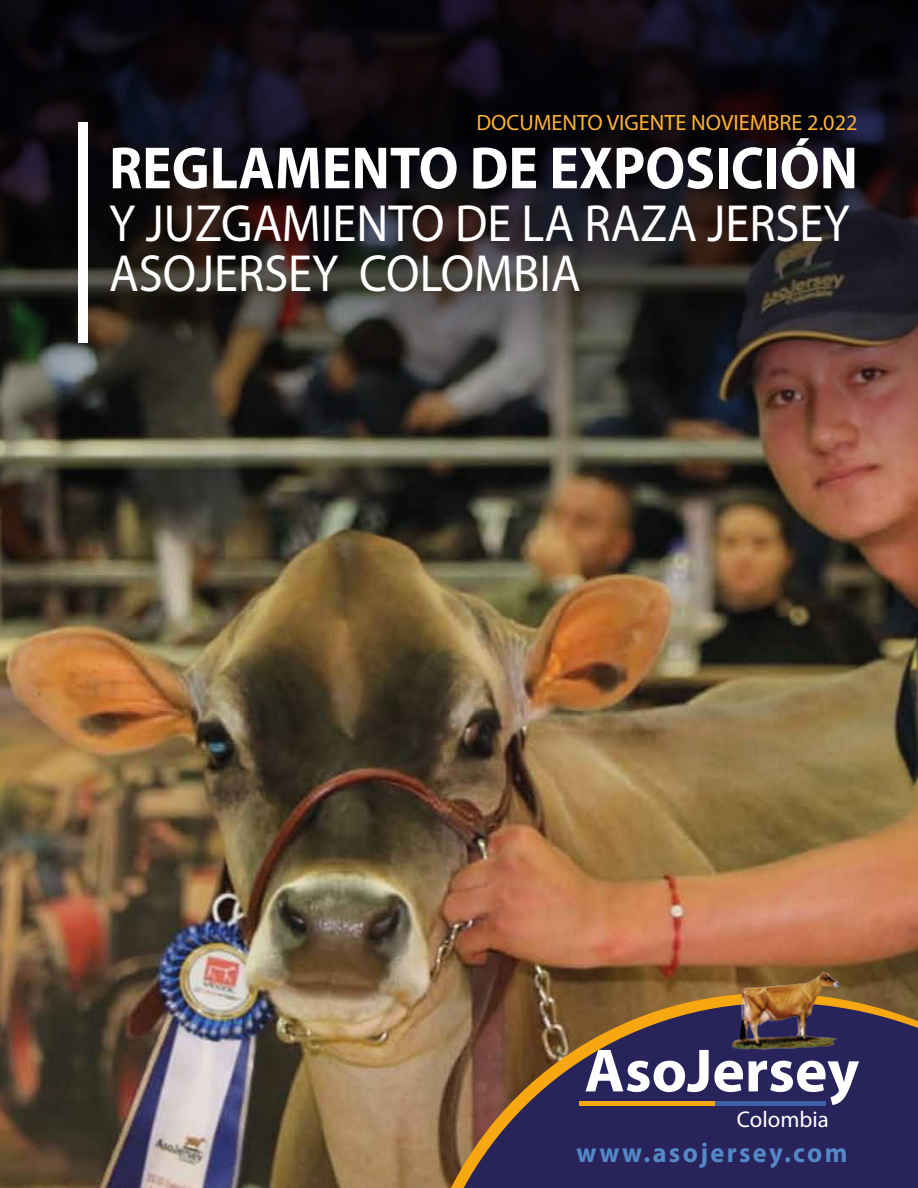
<style>
.page{position:relative;width:918px;height:1188px;background:#fff}
.page>*{position:absolute;margin:0;border:0;box-sizing:border-box;transform-origin:0 0}
.t1{font:700 61.5px "Myriad Pro";color:#fff}
.t2{font:700 60px "Myriad Pro";color:#fff;scale:.93 1}
.t3{font:52.5px/49.9px "Myriad Pro";color:#fff;scale:.93 1}
.t4{font:700 27.6px "Myriad Pro";letter-spacing:.09em;color:#5488c7;scale:.95 1}
.t5{font:22.8px "Myriad Pro";color:#fff}
.t6{font:22.2px "Myriad Pro";color:#f9b234}
</style>
<div class="page">
<img style="left:0;top:620px;width:918px;height:568px">
<img style="left:0;top:0;width:918px;height:620px">
<svg style="left:430px;top:970px;width:488px;height:218px;background:#4d3a4c"></svg>
<hr style="left:579px;top:1101px;width:136px;height:4px;background:#f7a70f">
<hr style="left:715px;top:1101px;width:111px;height:4px;background:#3c61a7">
<img style="left:728px;top:969px;width:114px;height:84px">
<div style="left:79px;top:123px;width:9px;height:220px;background:#fff"></div>
<p class="t6" style="left:476px;top:111px;width:383px">DOCUMENTO VIGENTE NOVIEMBRE 2.022</p>
<p class="t2" style="left:109px;top:134px;width:807px">REGLAMENTO DE EXPOSICIÓN</p>
<p class="t3" style="left:109px;top:200px;width:798px">Y JUZGAMIENTO DE LA RAZA JERSEY<br>ASOJERSEY COLOMBIA</p>
<p class="t1" style="left:585px;top:1036px;width:276px">AsoJersey</p>
<p class="t5" style="left:737px;top:1107px;width:93px">Colombia</p>
<p class="t4" style="left:577px;top:1137px;width:287px">www.asojersey.com</p>
</div>
